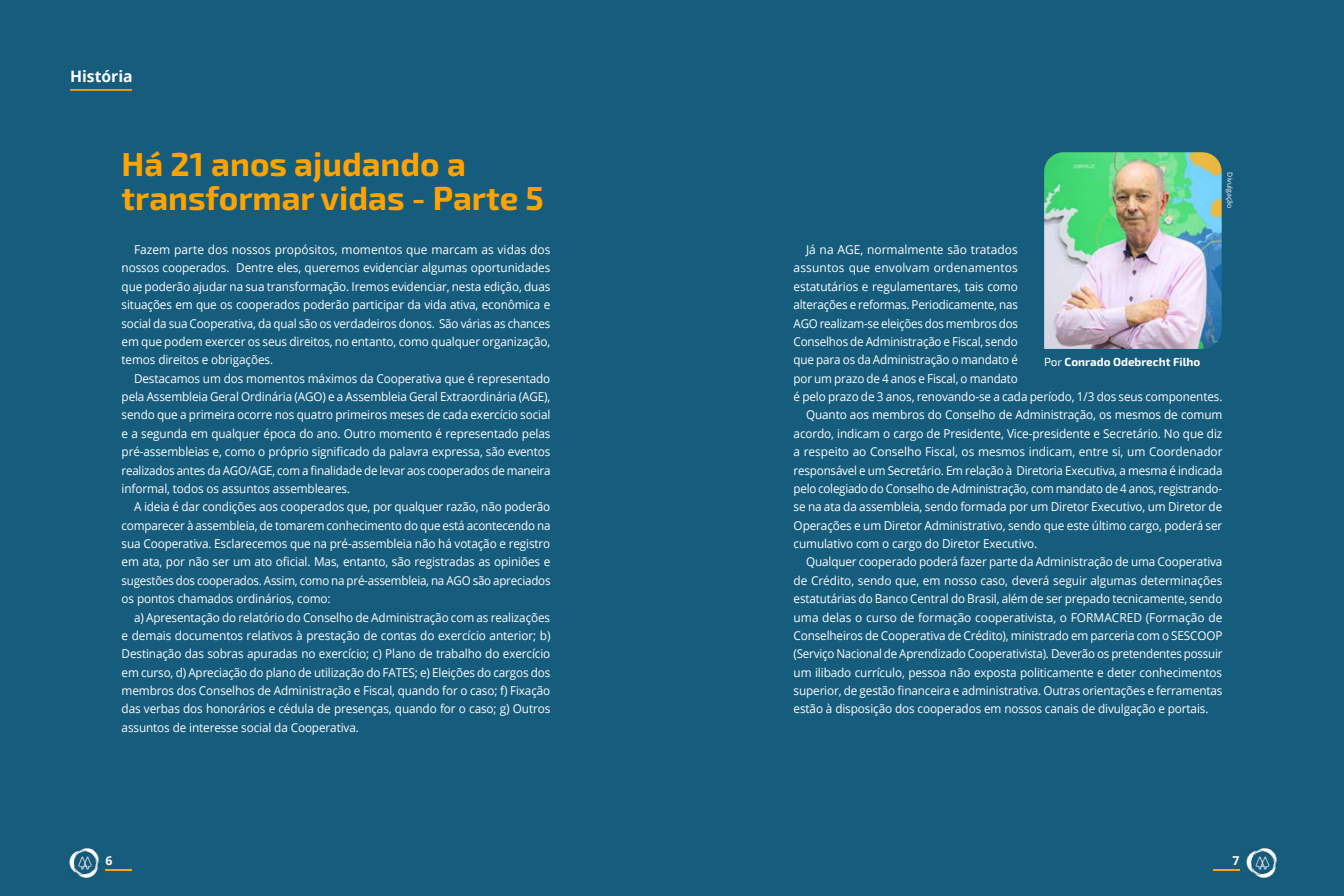
<style>
.page{position:relative;width:1344px;height:896px;background:#165c7d}
.page>*{position:absolute;margin:0;border:0;box-sizing:border-box;transform-origin:0 0}
.t1{font:700 33.25px/33.2px "Exo 2";color:#ffa300}
.t2{font:700 15.75px "Open Sans";color:#fff}
.t3{font:12.25px/18.4px "Open Sans";letter-spacing:-.01em;color:#fff;text-align:justify;scale:.96 1}
.t4{font:12.25px/18.4px "Open Sans";letter-spacing:-.01em;color:#fff;text-align:justify}
.t5{font:12.25px "Open Sans";letter-spacing:-.01em;color:#fff;scale:.95 1}
.t6{font:12.25px "Open Sans";letter-spacing:-.01em;color:#fff;scale:.94 1}
.t7{font:12.25px "Open Sans";letter-spacing:.01em;color:#fff}
.t8{font:700 12.25px "Open Sans";color:#fff}
.t9{font:700 11.64px "Exo 2";color:#fff}
.t10{font:7px "Open Sans";color:#fff}
.s1{font-weight:400}
</style>
<div class="page">
<hr style="left:70px;top:89px;width:62px;height:2px;background:#ffa300">
<img style="left:1044px;top:152px;width:178px;height:197px">
<img style="left:1246px;top:848px;width:31px;height:30px">
<img style="left:69px;top:848px;width:30px;height:30px">
<hr style="left:106px;top:869px;width:26px;height:2px;background:#faa419">
<hr style="left:1213px;top:869px;width:27px;height:2px;background:#faa419">
<p class="t2" style="left:70px;top:65px;width:64px">História</p>
<h1 class="t1" style="left:122px;top:149px;width:424px">Há 21 anos ajudando a transformar vidas - Parte 5</h1>
<p class="t4" style="left:122px;top:240px;width:430px;text-indent:12px">Fazem parte dos nossos propósitos, momentos que marcam as vidas dos nossos cooperados. Dentre eles, queremos evidenciar algumas oportunidades que poderão ajudar na sua transformação. Iremos evidenciar, nesta edição, duas situações em que os cooperados poderão participar da vida ativa, econômica e social da sua Cooperativa, da qual são os verdadeiros donos. São várias as chances em que podem exercer os seus direitos, no entanto, como qualquer organização, temos direitos e obrigações.</p>
<p class="t3" style="left:122px;top:369px;width:448px;text-indent:12px">Destacamos um dos momentos máximos da Cooperativa que é representado pela Assembleia Geral Ordinária (AGO) e a Assembleia Geral Extraordinária (AGE), sendo que a primeira ocorre nos quatro primeiros meses de cada exercício social e a segunda em qualquer época do ano. Outro momento é representado pelas pré-assembleias e, como o próprio significado da palavra expressa, são eventos realizados antes da AGO/AGE, com a finalidade de levar aos cooperados de maneira informal, todos os assuntos assembleares.</p>
<p class="t3" style="left:122px;top:497px;width:448px;text-indent:12px">A ideia é dar condições aos cooperados que, por qualquer razão, não poderão comparecer à assembleia, de tomarem conhecimento do que está acontecendo na sua Cooperativa. Esclarecemos que na pré-assembleia não há votação e registro em ata, por não ser um ato oficial. Mas, entanto, são registradas as opiniões e sugestões dos cooperados. Assim, como na pré-assembleia, na AGO são apreciados os pontos chamados ordinários, como:</p>
<p class="t3" style="left:122px;top:608px;width:448px;text-indent:12px">a) Apresentação do relatório do Conselho de Administração com as realizações e demais documentos relativos à prestação de contas do exercício anterior; b)<br>Destinação das sobras apuradas no exercício; c) Plano de trabalho do exercício em curso, d) Apreciação do plano de utilização do FATES; e) Eleições do cargos dos membros dos Conselhos de Administração e Fiscal, quando for o caso; f) Fixação das verbas dos honorários e cédula de presenças, quando for o caso; g) Outros assuntos de interesse social da Cooperativa.</p>
<p class="t10" style="left:1235px;top:172px;width:37px;rotate:90deg">Divulgação</p>
<p class="t4" style="left:806px;top:240px;width:213px">Já na AGE, normalmente são tratados</p>
<p class="t7" style="left:794px;top:260px;width:226px">assuntos que envolvam ordenamentos</p>
<p class="t3" style="left:794px;top:277px;width:235px">estatutários e regulamentares, tais como</p>
<p class="t5" style="left:794px;top:296px;width:238px">alterações e reformas. Periodicamente, nas</p>
<p class="t6" style="left:794px;top:315px;width:240px">AGO realizam-se eleições dos membros dos</p>
<p class="t5" style="left:794px;top:333px;width:238px">Conselhos de Administração e Fiscal, sendo</p>
<p class="t5" style="left:794px;top:351px;width:238px">que para os da Administração o mandato é</p>
<p class="t5" style="left:794px;top:370px;width:238px">por um prazo de 4 anos e Fiscal, o mandato</p>
<p class="t3" style="left:794px;top:387px;width:448px">é pelo prazo de 3 anos, renovando-se a cada período, 1/3 dos seus componentes.</p>
<p class="t3" style="left:806px;top:405px;width:435px">Quanto aos membros do Conselho de Administração, os mesmos de comum</p>
<p class="t3" style="left:794px;top:424px;width:448px">acordo, indicam o cargo de Presidente, Vice-presidente e Secretário. No que diz</p>
<p class="t4" style="left:794px;top:442px;width:430px">a respeito ao Conselho Fiscal, os mesmos indicam, entre si, um Coordenador</p>
<p class="t5" style="left:794px;top:462px;width:453px">responsável e um Secretário. Em relação à Diretoria Executiva, a mesma é indicada</p>
<p class="t6" style="left:794px;top:480px;width:457px">pelo colegiado do Conselho de Administração, com mandato de 4 anos, registrando-</p>
<p class="t3" style="left:794px;top:497px;width:448px">se na ata da assembleia, sendo formada por um Diretor Executivo, um Diretor de</p>
<p class="t3" style="left:794px;top:516px;width:448px">Operações e um Diretor Administrativo, sendo que este último cargo, poderá ser</p>
<p class="t3" style="left:794px;top:534px;width:255px">cumulativo com o cargo do Diretor Executivo.</p>
<p class="t3" style="left:806px;top:552px;width:435px">Qualquer cooperado poderá fazer parte da Administração de uma Cooperativa</p>
<p class="t4" style="left:794px;top:571px;width:430px">de Crédito, sendo que, em nosso caso, deverá seguir algumas determinações</p>
<p class="t3" style="left:794px;top:589px;width:448px">estatutárias do Banco Central do Brasil, além de ser prepado tecnicamente, sendo</p>
<p class="t4" style="left:794px;top:608px;width:430px">uma delas o curso de formação cooperativista, o FORMACRED (Formação de</p>
<p class="t3" style="left:794px;top:626px;width:448px">Conselheiros de Cooperativa de Crédito), ministrado em parceria com o SESCOOP</p>
<p class="t5" style="left:794px;top:645px;width:453px">(Serviço Nacional de Aprendizado Cooperativista). Deverão os pretendentes possuir</p>
<p class="t3" style="left:794px;top:663px;width:448px">um ilibado currículo, pessoa não exposta politicamente e deter conhecimentos</p>
<p class="t3" style="left:794px;top:681px;width:448px">superior, de gestão financeira e administrativa. Outras orientações e ferramentas</p>
<p class="t3" style="left:794px;top:699px;width:434px">estão à disposição dos cooperados em nossos canais de divulgação e portais.</p>
<p class="t9" style="left:1044px;top:355px;width:158px"><span class="s1">Por</span> Conrado Odebrecht Filho</p>
<p class="t8" style="left:106px;top:852px;width:8px">6</p>
<p class="t8" style="left:1233px;top:852px;width:8px">7</p>
</div>
